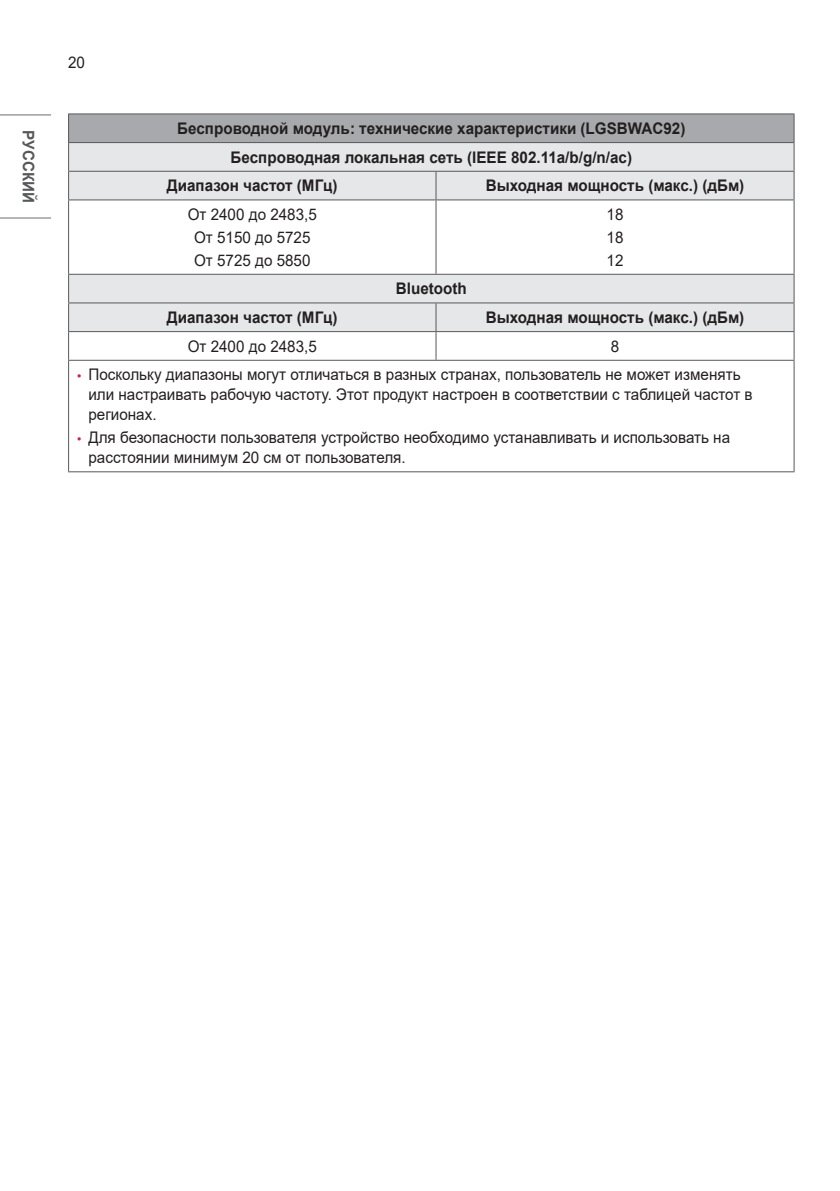
<style>
.page{position:relative;width:840px;height:1191px;background:#fff}
.page>*{position:absolute;margin:0;border:0;box-sizing:border-box;transform-origin:0 0}
.Body_Center{font:16px/20px "Arial";color:#231f20;scale:.95 1}
.Body_Bold_Center{font:700 16px "Arial";color:#231f20;scale:.95 1}
.t1{font:700 16px "Arial";color:#57585a;scale:.95 1}
.s1{font-family:"LG Smart";color:#c8205d}
</style>
<div class="page">
<hr style="left:0;top:217px;width:51px;height:1px;background:#6c6d70">
<hr style="left:0;top:114px;width:51px;height:1px;background:#6c6d70">
<div style="left:69px;top:114px;width:724px;height:29px;background:#a8a9ad"></div>
<svg style="left:69px;top:143px;width:724px;height:188px;fill:#e6e7e9"></svg>
<hr style="left:793px;top:361px;width:1px;height:110px;background:#57585a">
<hr style="left:68px;top:142px;width:368px;height:1px;background:#57585a">
<hr style="left:436px;top:142px;width:358px;height:1px;background:#57585a">
<hr style="left:68px;top:171px;width:368px;height:1px;background:#57585a">
<hr style="left:436px;top:171px;width:358px;height:1px;background:#57585a">
<svg style="left:435px;top:172px;width:1px;height:27px"></svg>
<hr style="left:68px;top:199px;width:368px;height:1px;background:#57585a">
<hr style="left:436px;top:199px;width:358px;height:1px;background:#57585a">
<hr style="left:435px;top:200px;width:1px;height:74px;background:#57585a">
<hr style="left:68px;top:274px;width:368px;height:1px;background:#57585a">
<hr style="left:436px;top:274px;width:358px;height:1px;background:#57585a">
<hr style="left:68px;top:302px;width:368px;height:1px;background:#57585a">
<hr style="left:436px;top:302px;width:358px;height:1px;background:#57585a">
<hr style="left:68px;top:331px;width:368px;height:1px;background:#57585a">
<hr style="left:436px;top:331px;width:358px;height:1px;background:#57585a">
<svg style="left:435px;top:303px;width:1px;height:57px"></svg>
<hr style="left:68px;top:360px;width:368px;height:1px;background:#57585a">
<hr style="left:436px;top:360px;width:358px;height:1px;background:#57585a">
<hr style="left:68px;top:113px;width:368px;height:1px;background:#57585a">
<hr style="left:436px;top:113px;width:358px;height:1px;background:#57585a">
<svg style="left:68px;top:114px;width:1px;height:85px"></svg>
<svg style="left:793px;top:114px;width:1px;height:85px"></svg>
<hr style="left:68px;top:200px;width:1px;height:74px;background:#57585a">
<hr style="left:793px;top:200px;width:1px;height:74px;background:#57585a">
<svg style="left:68px;top:275px;width:1px;height:85px"></svg>
<svg style="left:793px;top:275px;width:1px;height:85px"></svg>
<hr style="left:68px;top:361px;width:1px;height:110px;background:#57585a">
<hr style="left:68px;top:471px;width:368px;height:1px;background:#57585a">
<hr style="left:436px;top:471px;width:358px;height:1px;background:#57585a">
<p class="t1" style="left:40px;top:130px;width:78px;rotate:90deg">РУССКИЙ</p>
<p class="Body_Center" style="left:68px;top:53px;width:19px">20</p>
<p class="Body_Bold_Center" style="left:177px;top:117px;width:536px">Беспроводной модуль: технические характеристики (LGSBWAC92)</p>
<p class="Body_Bold_Center" style="left:230px;top:146px;width:424px">Беспроводная локальная сеть (IEEE 802.11a/b/g/n/ac)</p>
<p class="Body_Bold_Center" style="left:167px;top:174px;width:181px">Диапазон частот (МГц)</p>
<p class="Body_Bold_Center" style="left:485px;top:174px;width:273px">Выходная мощность (макс.) (дБм)</p>
<p class="Body_Center" style="left:187px;top:204px;width:137px">От 2400 до 2483,5</p>
<p class="Body_Center" style="left:194px;top:227px;width:124px">От 5150 до 5725</p>
<p class="Body_Center" style="left:194px;top:250px;width:124px">От 5725 до 5850</p>
<p class="Body_Center" style="left:606px;top:204px;width:19px">18</p>
<p class="Body_Center" style="left:606px;top:227px;width:19px">18</p>
<p class="Body_Center" style="left:606px;top:250px;width:19px">12</p>
<p class="Body_Bold_Center" style="left:395px;top:277px;width:76px">Bluetooth</p>
<p class="Body_Bold_Center" style="left:167px;top:306px;width:181px">Диапазон частот (МГц)</p>
<p class="Body_Bold_Center" style="left:485px;top:306px;width:273px">Выходная мощность (макс.) (дБм)</p>
<p class="Body_Center" style="left:187px;top:336px;width:137px">От 2400 до 2483,5</p>
<p class="Body_Center" style="left:610px;top:336px;width:10px">8</p>
<p class="Body_Center" style="left:88px;top:365px;width:700px;text-indent:-11px"><span class="s1">•</span> Поскольку диапазоны могут отличаться в разных странах, пользователь не может изменять или настраивать рабочую частоту. Этот продукт настроен в соответствии с таблицей частот в регионах.</p>
<p class="Body_Center" style="left:88px;top:427px;width:676px;text-indent:-11px"><span class="s1">•</span> Для безопасности пользователя устройство необходимо устанавливать и использовать на расстоянии минимум 20 см от пользователя.</p>
</div>
